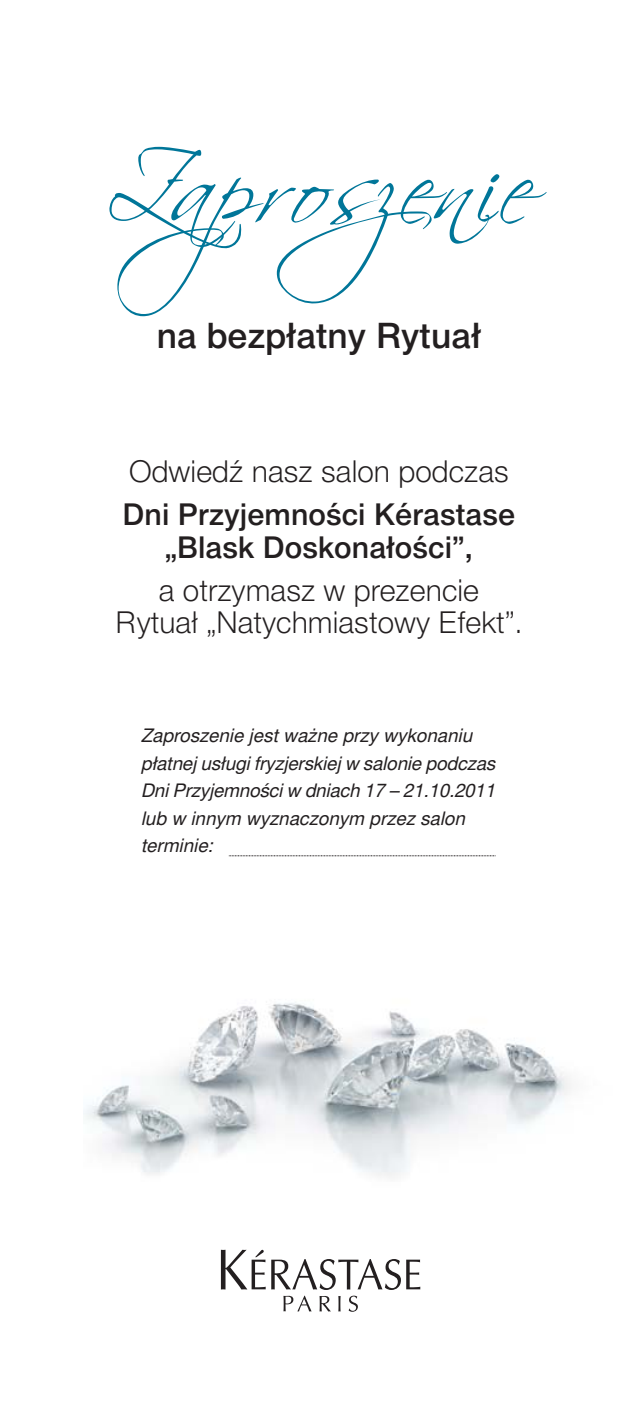
<style>
.page{position:relative;width:638px;height:1412px;background:#fff}
.page>*{position:absolute;margin:0;border:0;box-sizing:border-box;transform-origin:0 0}
.t1{font:100.75px "Scriptina Pro";letter-spacing:.05em;color:#007699}
.t2{font:35px "Switzer EFN Medium";color:#231f20}
.t3{font:30px/32.5px "Switzer EFN Light";color:#231f20;text-align:center}
.t4{font:30px/32.5px "Switzer EFN Medium";color:#231f20;text-align:center}
.t5{font:italic 18.75px/27.5px "Switzer EFN";letter-spacing:-.01em;color:#231f20}
</style>
<div class="page">
<svg style="left:283px;top:1295px;width:29px;height:16px"></svg>
<svg style="left:319px;top:1296px;width:12px;height:15px"></svg>
<svg style="left:338px;top:1296px;width:2px;height:15px"></svg>
<svg style="left:349px;top:1295px;width:9px;height:16px"></svg>
<svg style="left:221px;top:1249px;width:199px;height:40px"></svg>
<img style="left:83px;top:855px;width:488px;height:322px">
<svg style="left:229px;top:855px;width:267px;height:1px"></svg>
<h1 class="t1" style="left:109px;top:127px;width:421px">Zaproszenie</h1>
<h2 class="t2" style="left:157px;top:315px;width:326px">na bezpłatny Rytuał</h2>
<h3 class="t3" style="left:129px;top:458px;width:381px">Odwiedź nasz salon podczas</h3>
<h3 class="t4" style="left:123px;top:498px;width:394px">Dni Przyjemności Kérastase „Blask Doskonałości”,</h3>
<h3 class="t3" style="left:116px;top:576px;width:408px">a otrzymasz w prezencie<br>Rytuał „Natychmiastowy Efekt”.</h3>
<p class="t5" style="left:142px;top:724px;width:356px">Zaproszenie jest ważne przy wykonaniu płatnej usługi fryzjerskiej w salonie podczas Dni Przyjemności w dniach 17 – 21.10.2011 lub w innym wyznaczonym przez salon terminie:</p>
</div>
